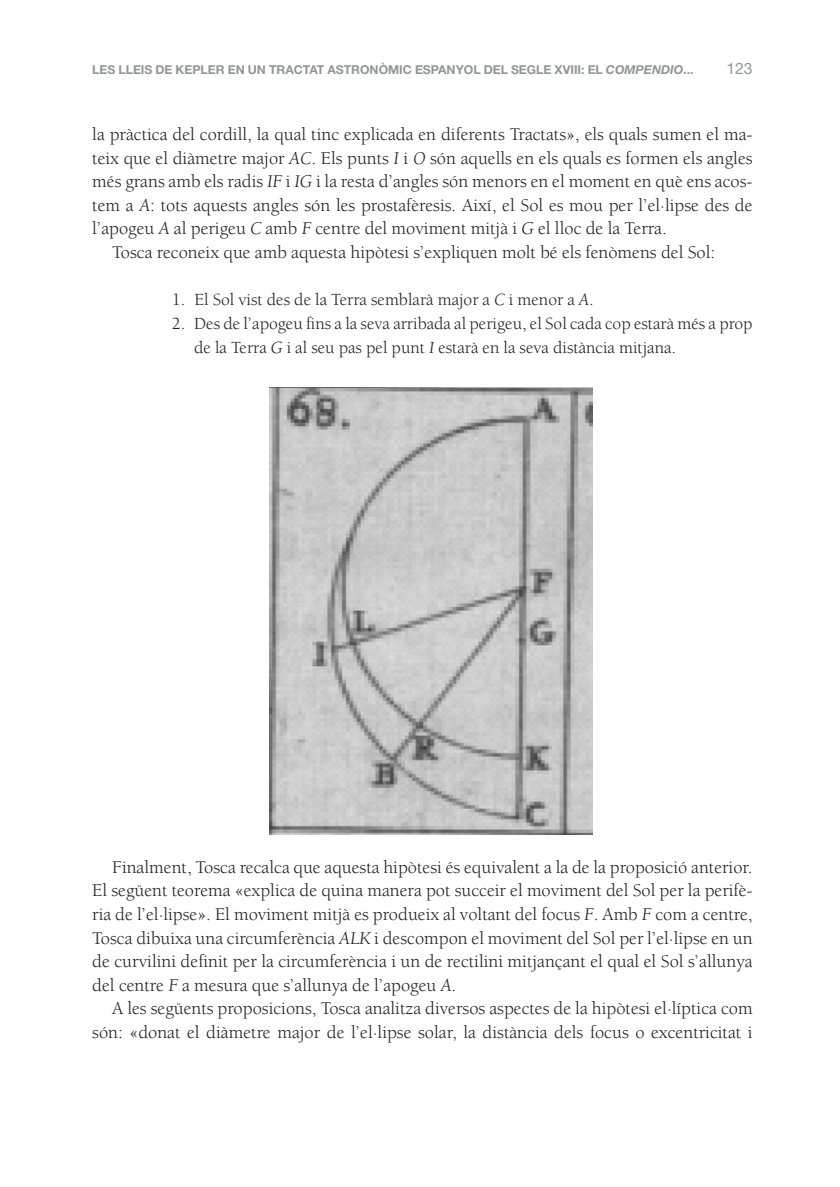
<style>
.page{position:relative;width:840px;height:1187px;background:#fff}
.page>*{position:absolute;margin:0;border:0;box-sizing:border-box;transform-origin:0 0}
.t1{font:18.38px/23.6px "Berkeley";color:#231f20;text-align:justify}
.t2{font:17.5px/23.6px "Berkeley";color:#231f20}
.t3{font:15.75px "Helvetica Neue";color:#939598}
.t4{font:700 12.25px "Helvetica Neue";color:#939598}
.s1{font-style:italic}
</style>
<div class="page">
<svg style="left:269px;top:387px;width:324px;height:448px;background:#b9b9b9"></svg>
<p class="t4" style="left:92px;top:65px;width:602px">LES LLEIS DE KEPLER EN UN TRACTAT ASTRONÒMIC ESPANYOL DEL SEGLE XVIII: EL <span class="s1">COMPENDIO</span>...</p>
<p class="t3" style="left:726px;top:62px;width:28px">123</p>
<p class="t1" style="left:92px;top:124px;width:661px">la pràctica del cordill, la qual tinc explicada en diferents Tractats», els quals sumen el ma-</p>
<p class="t1" style="left:92px;top:147px;width:661px">teix que el diàmetre major <span class="s1">AC</span>. Els punts <span class="s1">I</span> i <span class="s1">O</span> són aquells en els quals es formen els angles</p>
<p class="t1" style="left:92px;top:171px;width:661px">més grans amb els radis <span class="s1">IF</span> i <span class="s1">IG</span> i la resta d’angles són menors en el moment en què ens acos-</p>
<p class="t1" style="left:92px;top:195px;width:661px">tem a <span class="s1">A</span>: tots aquests angles són les prostafèresis. Així, el Sol es mou per l’el·lipse des de</p>
<p class="t1" style="left:92px;top:218px;width:576px">l’apogeu <span class="s1">A</span> al perigeu <span class="s1">C</span> amb <span class="s1">F</span> centre del moviment mitjà i <span class="s1">G</span> el lloc de la Terra.</p>
<p class="t1" style="left:112px;top:242px;width:604px">Tosca reconeix que amb aquesta hipòtesi s’expliquen molt bé els fenòmens del Sol:</p>
<p class="t2" style="left:172px;top:289px;width:423px">1. El Sol vist des de la Terra semblarà major a <span class="s1">C</span> i menor a <span class="s1">A</span>.</p>
<p class="t2" style="left:194px;top:313px;width:560px;text-indent:-22px">2. Des de l’apogeu fins a la seva arribada al perigeu, el Sol cada cop estarà més a prop de la Terra <span class="s1">G</span> i al seu pas pel punt <span class="s1">I</span> estarà en la seva distància mitjana.</p>
<p class="t1" style="left:92px;top:856px;width:661px;text-indent:20px">Finalment, Tosca recalca que aquesta hipòtesi és equivalent a la de la proposició anterior.<br>El següent teorema «explica de quina manera pot succeir el moviment del Sol per la perifè&shy;ria de l’el·lipse». El moviment mitjà es produeix al voltant del focus <span class="s1">F</span>. Amb <span class="s1">F</span> com a centre, Tosca dibuixa una circumferència <span class="s1">ALK</span> i descompon el moviment del Sol per l’el·lipse en un de curvilini definit per la circumferència i un de rectilini mitjançant el qual el Sol s’allunya del centre <span class="s1">F</span> a mesura que s’allunya de l’apogeu <span class="s1">A</span>.</p>
<p class="t1" style="left:92px;top:998px;width:661px;text-align:right">A les següents proposicions, Tosca analitza diversos aspectes de la hipòtesi el·líptica com són: «donat el diàmetre major de l’el·lipse solar, la distància dels focus o excentricitat i</p>
</div>
